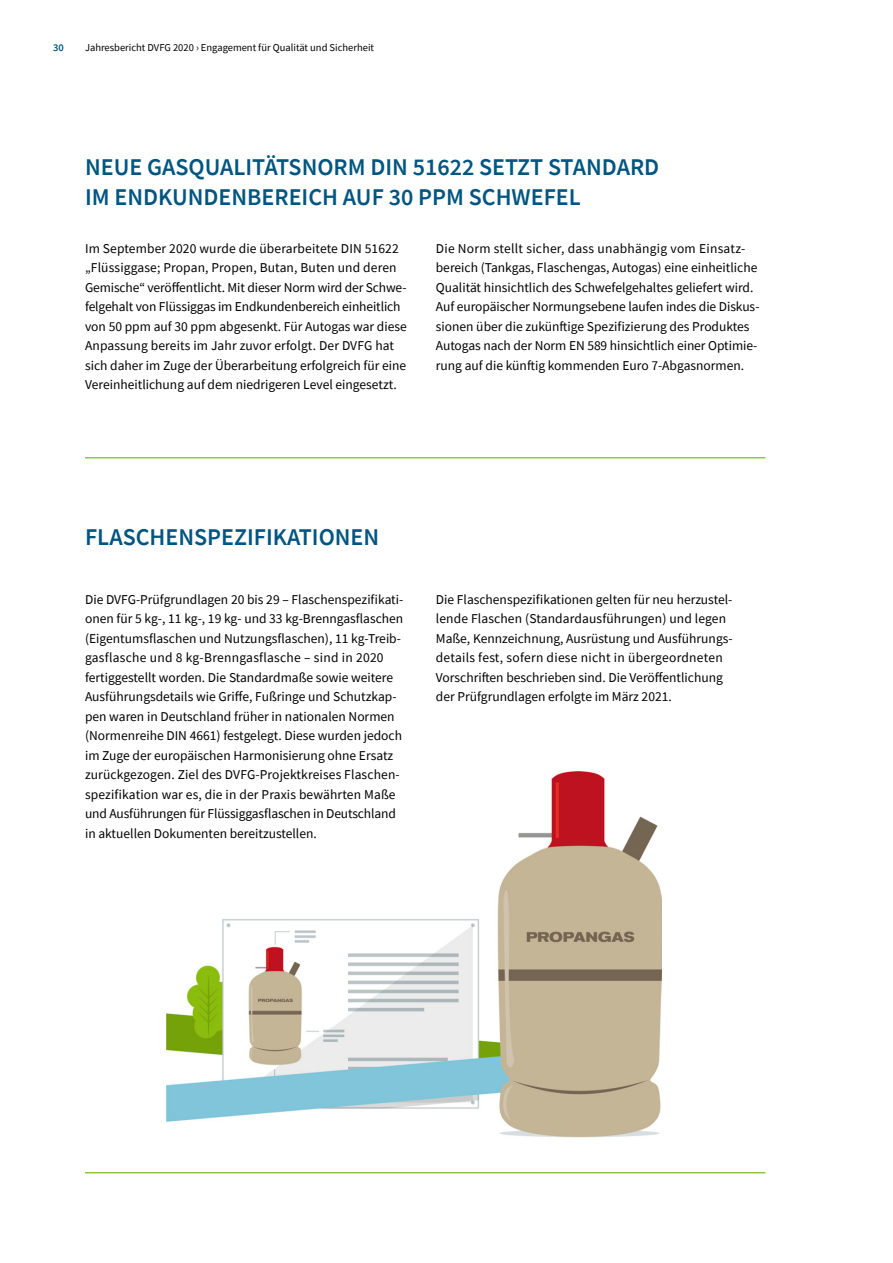
<style>
.page{position:relative;width:893px;height:1263px;background:#fff}
.page>*{position:absolute;margin:0;border:0;box-sizing:border-box;transform-origin:0 0}
.t1{font:600 24px/30px "Source Sans Pro";color:#005581}
.t2{font:13.5px/19.5px "Source Sans Pro";color:#000}
.t3{font:10.5px "Source Sans Pro";color:#000}
.t4{font:600 10.5px "Source Sans Pro";color:#005581}
</style>
<div class="page">
<img style="left:167px;top:771px;width:495px;height:403px">
<hr style="left:85px;top:457px;width:680px;height:1px;background:#8dc63f">
<hr style="left:85px;top:1172px;width:680px;height:1px;background:#8dc63f">
<p class="t4" style="left:53px;top:41px;width:12px">30</p>
<p class="t3" style="left:85px;top:41px;width:291px">Jahresbericht DVFG 2020 › Engagement für Qualität und Sicherheit</p>
<h1 class="t1" style="left:85px;top:152px;width:576px">NEUE GASQUALITÄTSNORM DIN 51622 SETZT STANDARD<br>IM ENDKUNDENBEREICH AUF 30 PPM SCHWEFEL</h1>
<p class="t2" style="left:85px;top:238px;width:323px">Im September 2020 wurde die überarbeitete DIN 51622 „Flüssiggase; Propan, Propen, Butan, Buten und deren Gemische“ veröffentlicht. Mit dieser Norm wird der Schwe&shy;felgehalt von Flüssiggas im Endkundenbereich einheitlich von 50 ppm auf 30 ppm abgesenkt. Für Autogas war diese Anpassung bereits im Jahr zuvor erfolgt. Der DVFG hat sich daher im Zuge der Überarbeitung erfolgreich für eine Vereinheitlichung auf dem niedrigeren Level eingesetzt.</p>
<p class="t2" style="left:436px;top:238px;width:325px">Die Norm stellt sicher, dass unabhängig vom Einsatz&shy;bereich (Tankgas, Flaschengas, Autogas) eine einheitliche Qualität hinsichtlich des Schwefelgehaltes geliefert wird.<br>Auf europäischer Normungsebene laufen indes die Diskus&shy;sionen über die zukünftige Spezifizierung des Produktes Autogas nach der Norm EN 589 hinsichtlich einer Optimie&shy;rung auf die künftig kommenden Euro 7-Abgasnormen.</p>
<h1 class="t1" style="left:85px;top:522px;width:296px">FLASCHENSPEZIFIKATIONEN</h1>
<p class="t2" style="left:85px;top:589px;width:320px">Die DVFG-Prüfgrundlagen 20 bis 29 – Flaschenspezifikati&shy;onen für 5 kg-, 11 kg-, 19 kg- und 33 kg-Brenngasflaschen (Eigentumsflaschen und Nutzungsflaschen), 11 kg-Treib&shy;gasflasche und 8 kg-Brenngasflasche – sind in 2020 fertiggestellt worden. Die Standardmaße sowie weitere Ausführungsdetails wie Griffe, Fußringe und Schutzkap&shy;pen waren in Deutschland früher in nationalen Normen (Normenreihe DIN 4661) festgelegt. Diese wurden jedoch im Zuge der europäischen Harmonisierung ohne Ersatz zurückgezogen. Ziel des DVFG-Projektkreises Flaschen&shy;spezifikation war es, die in der Praxis bewährten Maße und Ausführungen für Flüssiggasflaschen in Deutschland in aktuellen Dokumenten bereitzustellen.</p>
<p class="t2" style="left:436px;top:589px;width:298px">Die Flaschenspezifikationen gelten für neu herzustel&shy;lende Flaschen (Standardausführungen) und legen Maße, Kennzeichnung, Ausrüstung und Ausführungs&shy;details fest, sofern diese nicht in übergeordneten Vorschriften beschrieben sind. Die Veröffentlichung der Prüfgrundlagen erfolgte im März 2021.</p>
</div>
